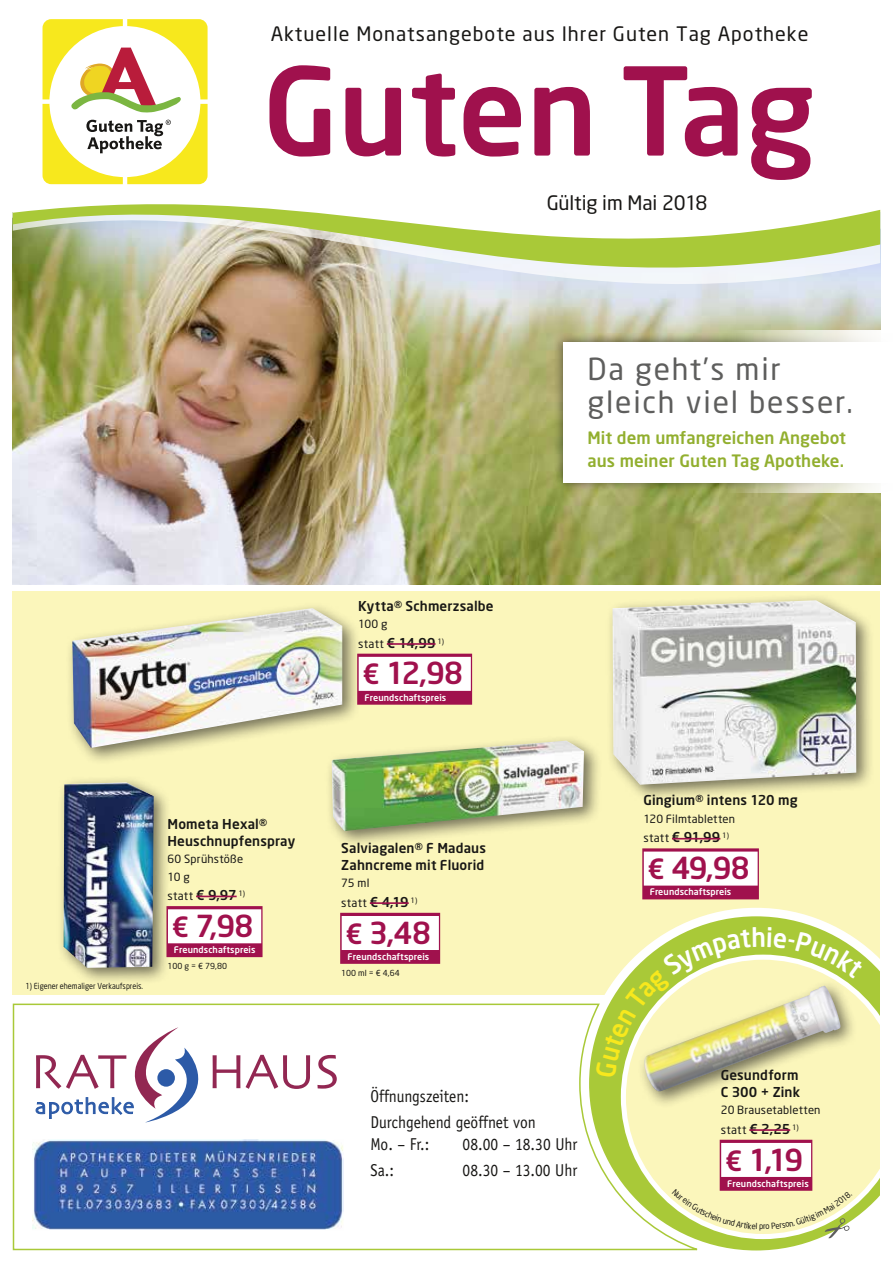
<style>
.page{position:relative;width:893px;height:1263px;background:#fff}
.page>*{position:absolute;margin:0;border:0;box-sizing:border-box;transform-origin:0 0}
.t1{font:500 120.15px "Neo Sans";letter-spacing:-.005em;color:#a0114d}
.t2{font:30px/33.8px "Neo Sans";letter-spacing:.06em;color:#5e5e5d}
.t3{font:500 30px "Neo Sans";letter-spacing:-.025em;color:#a0114d}
.t4{font:19.65px "Neo Sans";letter-spacing:.05em;color:#181715}
.t5{font:19.65px "Neo Sans";letter-spacing:-.01em;color:#181715}
.t6{font:17.25px/26.2px "Officina Sans";color:#181715;scale:.9 1}
.t7{font:500 16.95px/22.5px "Neo Sans";letter-spacing:.005em;color:#92af2f}
.t8{font:500 13.5px/16.5px "Neo Sans";letter-spacing:.01em;color:#181715}
.t9{font:11.55px "Neo Sans";letter-spacing:.025em;color:#181715}
.t10{font:11.25px/17.4px "Neo Sans";letter-spacing:.015em;color:#181715}
.t11{font:500 9px "Neo Sans";letter-spacing:.01em;color:#fff}
.t12{font:8.25px "Neo Sans";color:#181715;scale:.88 1}
.t13{font:8.25px "Neo Sans";color:#181715}
.s1{font-weight:500;font-size:13.5px}
.s2{font-size:27.6px}
.s3{font-weight:400;font-size:11.55px}
</style>
<div class="page">
<img style="left:13px;top:322px;width:867px;height:263px">
<div style="left:13px;top:591px;width:867px;height:404px;background:#fbf6bb"></div>
<svg style="left:13px;top:173px;width:867px;height:149px"></svg>
<svg style="left:43px;top:19px;width:165px;height:165px"></svg>
<svg style="left:677px;top:908px;width:198px;height:343px"></svg>
<svg style="left:706px;top:954px;width:174px;height:285px;background:#f3f2b6"></svg>
<div style="left:553px;top:333px;width:340px;height:159px;background:#181715;opacity:.6"></div>
<div style="left:563px;top:342px;width:330px;height:140px;background:#fff"></div>
<div style="left:727px;top:331px;width:166px;height:162px;background:#fff"></div>
<svg style="left:12px;top:1003px;width:694px;height:248px"></svg>
<div style="left:637px;top:979px;width:221px;height:129px;background:#181715;opacity:.6"></div>
<img style="left:644px;top:1077px;width:197px;height:15px">
<div style="left:720px;top:1140px;width:92px;height:51px;background:#a0114d"></div>
<div style="left:721px;top:1143px;width:90px;height:34px;background:#fff"></div>
<hr style="left:749px;top:1129px;width:41px;height:2px;background:#a0114d">
<div style="left:606px;top:593px;width:268px;height:209px;background:#181715;opacity:.6"></div>
<img style="left:612px;top:600px;width:244px;height:185px">
<div style="left:642px;top:848px;width:117px;height:51px;background:#a0114d"></div>
<div style="left:644px;top:851px;width:114px;height:34px;background:#fff"></div>
<hr style="left:672px;top:838px;width:48px;height:1px;background:#a0114d">
<div style="left:57px;top:775px;width:115px;height:211px;background:#181715;opacity:.6"></div>
<img style="left:64px;top:782px;width:90px;height:186px">
<div style="left:166px;top:906px;width:97px;height:51px;background:#a0114d"></div>
<div style="left:168px;top:909px;width:93px;height:34px;background:#fff"></div>
<hr style="left:196px;top:896px;width:41px;height:1px;background:#a0114d">
<div style="left:325px;top:734px;width:277px;height:114px;background:#181715;opacity:.6"></div>
<img style="left:332px;top:741px;width:252px;height:90px">
<div style="left:340px;top:913px;width:100px;height:51px;background:#a0114d"></div>
<div style="left:342px;top:916px;width:97px;height:34px;background:#fff"></div>
<hr style="left:370px;top:902px;width:39px;height:2px;background:#a0114d">
<div style="left:65px;top:602px;width:296px;height:164px;background:#181715;opacity:.6"></div>
<img style="left:72px;top:608px;width:270px;height:140px">
<div style="left:357px;top:654px;width:115px;height:51px;background:#a0114d"></div>
<div style="left:359px;top:657px;width:112px;height:34px;background:#fff"></div>
<hr style="left:387px;top:643px;width:49px;height:2px;background:#a0114d">
<svg style="left:595px;top:927px;width:269px;height:150px"></svg>
<svg style="left:672px;top:1188px;width:180px;height:50px;background:#ebe8ae"></svg>
<h3 class="t4" style="left:271px;top:22px;width:539px">Aktuelle Monatsangebote aus Ihrer Guten Tag Apotheke</h3>
<h1 class="t1" style="left:263px;top:35px;width:554px">Guten Tag</h1>
<h3 class="t5" style="left:547px;top:191px;width:162px">Gültig im Mai 2018</h3>
<h2 class="t2" style="left:587px;top:351px;width:267px">Da geht’s mir gleich viel besser.</h2>
<p class="t7" style="left:587px;top:426px;width:260px">Mit dem umfangreichen Angebot aus meiner Guten Tag Apotheke.</p>
<p class="t12" style="left:26px;top:980px;width:135px">1) Eigener ehemaliger Verkaufspreis.</p>
<p class="t8" style="left:168px;top:816px;width:129px">Mometa Hexal®<br>Heuschnupfenspray</p>
<p class="t10" style="left:168px;top:850px;width:77px">60 Sprühstöße<br>10 g</p>
<p class="t9" style="left:168px;top:889px;width:79px">statt <span class="s1">€ 9,97</span> <sup>1)</sup></p>
<h2 class="t3" style="left:172px;top:907px;width:83px"><span class="s2">€</span> 7,98</h2>
<p class="t11" style="left:174px;top:944px;width:83px">Freundschaftspreis</p>
<p class="t13" style="left:168px;top:961px;width:61px">100 g = € 79,80</p>
<p class="t8" style="left:358px;top:597px;width:137px">Kytta® Schmerzsalbe</p>
<p class="t10" style="left:358px;top:615px;width:31px">100 g</p>
<p class="t8" style="left:358px;top:634px;width:87px"><span class="s3">statt</span> € 14,99 <sup>1)</sup></p>
<h2 class="t3" style="left:362px;top:654px;width:102px"><span class="s2">€</span> 12,98</h2>
<p class="t11" style="left:365px;top:692px;width:83px">Freundschaftspreis</p>
<p class="t8" style="left:341px;top:840px;width:146px">Salviagalen® F Madaus<br>Zahncreme mit Fluorid</p>
<p class="t10" style="left:341px;top:874px;width:30px">75 ml</p>
<p class="t9" style="left:341px;top:895px;width:78px">statt <span class="s1">€ 4,19</span> <sup>1)</sup></p>
<h2 class="t3" style="left:345px;top:914px;width:87px"><span class="s2">€</span> 3,48</h2>
<p class="t11" style="left:348px;top:951px;width:83px">Freundschaftspreis</p>
<p class="t13" style="left:341px;top:967px;width:60px">100 ml = € 4,64</p>
<p class="t6" style="left:371px;top:1082px;width:185px">Öffnungszeiten:<br>Durchgehend geöffnet von</p>
<p class="t6" style="left:371px;top:1131px;width:67px">Mo. – Fr.:</p>
<p class="t6" style="left:463px;top:1131px;width:129px">08.00 – 18.30 Uhr</p>
<p class="t6" style="left:371px;top:1157px;width:28px">Sa.:</p>
<p class="t6" style="left:463px;top:1157px;width:129px">08.30 – 13.00 Uhr</p>
<p class="t8" style="left:643px;top:792px;width:156px">Gingium® intens 120 mg</p>
<p class="t10" style="left:643px;top:810px;width:93px">120 Filmtabletten</p>
<p class="t8" style="left:643px;top:829px;width:87px"><span class="s3">statt</span> € 91,99 <sup>1)</sup></p>
<h2 class="t3" style="left:648px;top:849px;width:104px"><span class="s2">€</span> 49,98</h2>
<p class="t11" style="left:650px;top:886px;width:83px">Freundschaftspreis</p>
<p class="t8" style="left:721px;top:1067px;width:81px">Gesundform<br>C 300 + Zink</p>
<p class="t10" style="left:721px;top:1101px;width:101px">20 Brausetabletten</p>
<p class="t9" style="left:721px;top:1122px;width:80px">statt <span class="s1">€ 2,25</span> <sup>1)</sup></p>
<h2 class="t3" style="left:725px;top:1140px;width:80px"><span class="s2">€</span> 1,19</h2>
<p class="t11" style="left:727px;top:1178px;width:83px">Freundschaftspreis</p>
</div>
